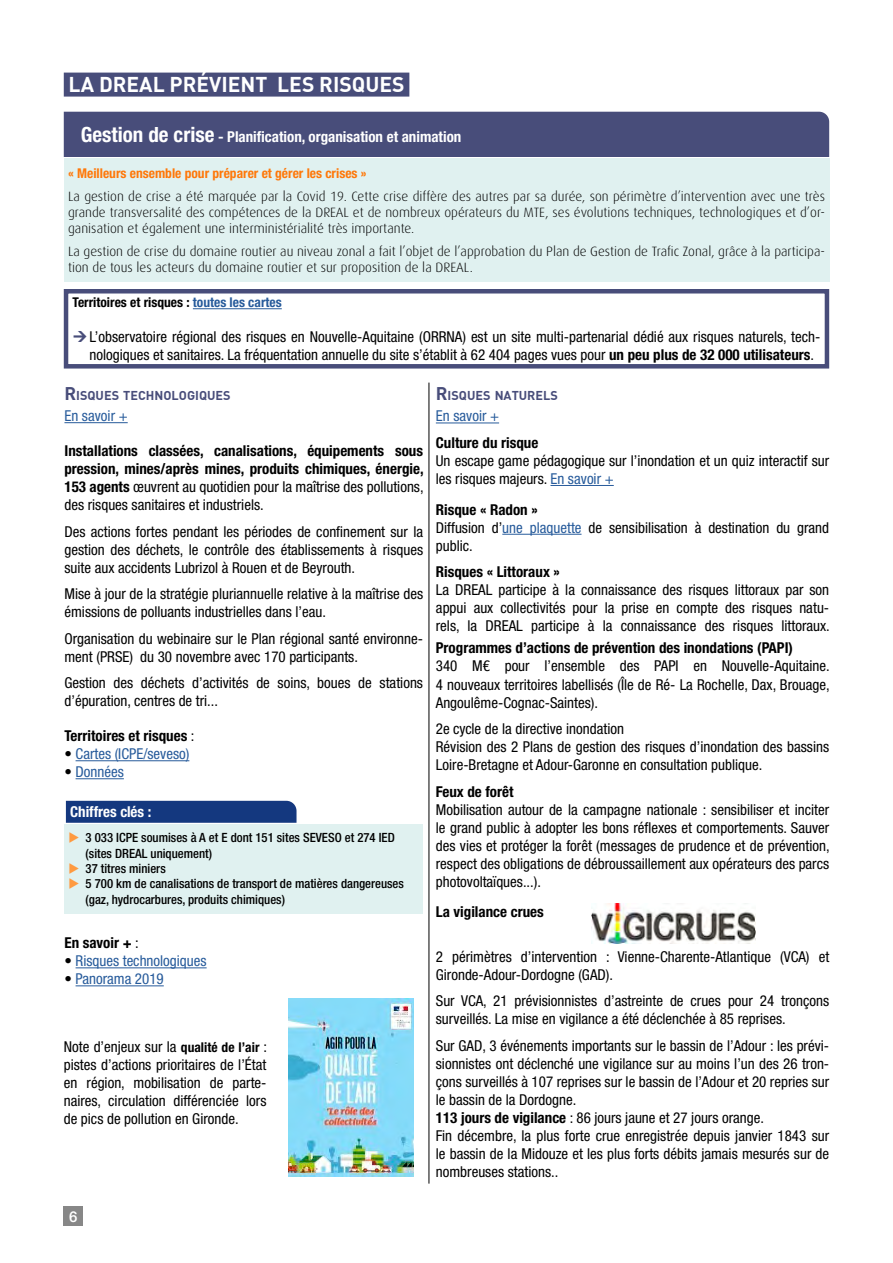
<style>
.page{position:relative;width:893px;height:1263px;background:#fff}
.page>*{position:absolute;margin:0;border:0;box-sizing:border-box;transform-origin:0 0}
.t1{font:700 21px "DIN";color:#fff}
.t2{font:condensed 15px/18px "Helvetica Neue LT Std";color:#000}
.t3{font:700 condensed 15px/18px "Helvetica Neue LT Std";color:#000;text-align:justify}
.t4{font:condensed 15px "Helvetica Neue LT Std";color:#275b9b}
.t5{font:700 condensed 15px "Helvetica Neue LT Std";color:#fff}
.t6{font:500 15px "Helvetica Neue LT Std";color:#fff}
.t7{font:300 13.5px/16.2px "Dax OT";color:#000;text-align:justify}
.t8{font:700 condensed 13.5px "Helvetica Neue LT Std";color:#ff7809}
.t9{font:700 condensed 13.5px "Helvetica Neue LT Std";color:#000}
.t10{font:500 condensed 12.75px/15.3px "Helvetica Neue LT Std";color:#000}
.t11{font:700 12.6px "DIN";color:#484d7a}
.s1{font-size:21px}
.s2{color:#275b9b}
.s3{font-weight:700}
.s4{font-size:18px}
.s5{font-weight:400}
.s6{color:#000}
.s7{font-weight:700;font-size:13.5px}
</style>
<div class="page">
<div style="left:64px;top:1207px;width:19px;height:19px;background:#878787"></div>
<div style="left:64px;top:73px;width:345px;height:24px;background:#484d7a"></div>
<hr style="left:64px;top:422px;width:64px;height:1px;background:#275b9b">
<hr style="left:76px;top:760px;width:113px;height:1px;background:#275b9b">
<hr style="left:76px;top:778px;width:48px;height:1px;background:#275b9b">
<hr style="left:76px;top:967px;width:131px;height:1px;background:#275b9b">
<hr style="left:76px;top:985px;width:88px;height:1px;background:#275b9b">
<hr style="left:436px;top:423px;width:63px;height:1px;background:#275b9b">
<hr style="left:550px;top:485px;width:64px;height:1px;background:#275b9b">
<hr style="left:502px;top:534px;width:79px;height:1px;background:#275b9b">
<hr style="left:429px;top:383px;width:1px;height:800px;background:#000">
<hr style="left:193px;top:308px;width:89px;height:1px;background:#275b9b">
<div style="left:64px;top:289px;width:765px;height:80px;border:4px solid #484d7a"></div>
<div style="left:64px;top:112px;width:765px;height:45px;background:#484d7a"></div>
<div style="left:64px;top:158px;width:765px;height:124px;background:#e0f1f0"></div>
<div style="left:64px;top:824px;width:359px;height:89px;background:#e0f1f0"></div>
<div style="left:66px;top:801px;width:231px;height:22px;background:#14387f"></div>
<img style="left:288px;top:999px;width:125px;height:177px">
<img style="left:591px;top:904px;width:164px;height:39px">
<h1 class="t1" style="left:69px;top:71px;width:337px">LA DREAL PRÉVIENT LES RISQUES</h1>
<p class="t5" style="left:81px;top:127px;width:382px"><span class="s1">Gestion de crise</span> - Planification, organisation et animation</p>
<p class="t8" style="left:68px;top:165px;width:300px">« Meilleurs ensemble pour préparer et gérer les crises »</p>
<p class="t7" style="left:68px;top:188px;width:758px">La gestion de crise a été marquée par la Covid 19. Cette crise diffère des autres par sa durée, son périmètre d’intervention avec une très grande transversalité des compétences de la DREAL et de nombreux opérateurs du MTE, ses évolutions techniques, technologiques et d’or&shy;ganisation et également une interministérialité très importante.</p>
<p class="t7" style="left:68px;top:243px;width:758px">La gestion de crise du domaine routier au niveau zonal a fait l’objet de l’approbation du Plan de Gestion de Trafic Zonal, grâce à la participa&shy;tion de tous les acteurs du domaine routier et sur proposition de la DREAL.</p>
<p class="t9" style="left:73px;top:294px;width:211px">Territoires et risques : <span class="s2">toutes les cartes</span></p>
<p class="t2" style="left:90px;top:327px;width:732px">L’observatoire régional des risques en Nouvelle-Aquitaine (ORRNA) est un site multi-partenarial dédié aux risques naturels, tech&shy;nologiques et sanitaires. La fréquentation annuelle du site s’établit à 62 404 pages vues pour <span class="s3">un peu plus de 32 000 utilisateurs</span>.</p>
<p class="t11" style="left:64px;top:387px;width:168px"><span class="s4">R</span>ISQUES TECHNOLOGIQUES</p>
<p class="t4" style="left:64px;top:407px;width:65px">En savoir +</p>
<p class="t3" style="left:64px;top:442px;width:361px">Installations classées, canalisations, équipements sous pression, mines/après mines, produits chimiques, énergie, 153 agents <span class="s5">œuvrent au quotidien pour la maîtrise des pollutions, des risques sanitaires et industriels.</span></p>
<p class="t2" style="left:64px;top:522px;width:360px;text-align:justify">Des actions fortes pendant les périodes de confinement sur la gestion des déchets, le contrôle des établissements à risques suite aux accidents Lubrizol à Rouen et de Beyrouth.</p>
<p class="t2" style="left:64px;top:585px;width:360px">Mise à jour de la stratégie pluriannuelle relative à la maîtrise des émissions de polluants industrielles dans l’eau.</p>
<p class="t2" style="left:64px;top:629px;width:360px">Organisation du webinaire sur le Plan régional santé environne&shy;ment (PRSE) du 30 novembre avec 170 participants.</p>
<p class="t2" style="left:64px;top:674px;width:360px">Gestion des déchets d’activités de soins, boues de stations d’épuration, centres de tri...</p>
<p class="t3" style="left:64px;top:727px;width:132px">Territoires et risques <span class="s5">:</span></p>
<p class="t4" style="left:64px;top:745px;width:126px"><span class="s6">•</span> Cartes (ICPE/seveso)</p>
<p class="t4" style="left:64px;top:763px;width:61px"><span class="s6">•</span> Données</p>
<p class="t5" style="left:70px;top:803px;width:83px">Chiffres clés :</p>
<p class="t10" style="left:86px;top:830px;width:320px">3 033 ICPE soumises à A et E dont 151 sites SEVESO et 274 IED (sites DREAL uniquement)<br>37 titres miniers<br>5 700 km de canalisations de transport de matières dangereuses (gaz, hydrocarbures, produits chimiques)</p>
<p class="t3" style="left:64px;top:934px;width:76px">En savoir + <span class="s5">:</span></p>
<p class="t4" style="left:64px;top:952px;width:144px"><span class="s6">•</span> Risques technologiques</p>
<p class="t4" style="left:64px;top:970px;width:101px"><span class="s6">•</span> Panorama 2019</p>
<p class="t2" style="left:64px;top:1037px;width:205px;text-align:justify">Note d’enjeux sur la <span class="s7">qualité de l’air</span> : pistes d’actions prioritaires de l’État en région, mobilisation de parte&shy;naires, circulation différenciée lors de pics de pollution en Gironde.</p>
<p class="t11" style="left:436px;top:388px;width:123px"><span class="s4">R</span>ISQUES NATURELS</p>
<p class="t4" style="left:436px;top:407px;width:65px">En savoir +</p>
<p class="t3" style="left:436px;top:433px;width:104px">Culture du risque</p>
<p class="t2" style="left:436px;top:452px;width:395px">Un escape game pédagogique sur l’inondation et un quiz interactif sur les risques majeurs. <span class="s2">En savoir +</span></p>
<p class="t2" style="left:436px;top:500px;width:395px"><span class="s3">Risque « Radon »<br></span>Diffusion d’<span class="s2">une plaquette</span> de sensibilisation à destination du grand public.</p>
<p class="t3" style="left:436px;top:563px;width:126px">Risques « Littoraux »</p>
<p class="t2" style="left:436px;top:581px;width:395px;text-align:justify">La DREAL participe à la connaissance des risques littoraux par son appui aux collectivités pour la prise en compte des risques natu&shy;rels, la DREAL participe à la connaissance des risques littoraux.</p>
<p class="t3" style="left:436px;top:639px;width:359px">Programmes d’actions de prévention des inondations (PAPI)</p>
<p class="t2" style="left:436px;top:657px;width:395px;text-align:justify">340 M€ pour l’ensemble des PAPI en Nouvelle-Aquitaine.<br>4 nouveaux territoires labellisés (Île de Ré- La Rochelle, Dax, Brouage, Angoulême-Cognac-Saintes).</p>
<p class="t2" style="left:436px;top:720px;width:395px">2e cycle de la directive inondation<br>Révision des 2 Plans de gestion des risques d’inondation des bassins<br>Loire-Bretagne et Adour-Garonne en consultation publique.</p>
<p class="t3" style="left:436px;top:782px;width:79px">Feux de forêt</p>
<p class="t2" style="left:436px;top:800px;width:395px;text-align:justify">Mobilisation autour de la campagne nationale : sensibiliser et inciter le grand public à adopter les bons réflexes et comportements. Sauver des vies et protéger la forêt (messages de prudence et de prévention, respect des obligations de débroussaillement aux opérateurs des parcs photovoltaïques...).</p>
<p class="t3" style="left:436px;top:903px;width:109px">La vigilance crues</p>
<p class="t2" style="left:436px;top:947px;width:395px">2 périmètres d’intervention : Vienne-Charente-Atlantique (VCA) et<br>Gironde-Adour-Dordogne (GAD).</p>
<p class="t2" style="left:436px;top:992px;width:395px">Sur VCA, 21 prévisionnistes d’astreinte de crues pour 24 tronçons surveillés. La mise en vigilance a été déclenchée à 85 reprises.</p>
<p class="t2" style="left:436px;top:1036px;width:395px">Sur GAD, 3 événements importants sur le bassin de l’Adour : les prévi&shy;sionnistes ont déclenché une vigilance sur au moins l’un des 26 tron&shy;çons surveillés à 107 reprises sur le bassin de l’Adour et 20 repries sur le bassin de la Dordogne.<br><span class="s3">113 jours de vigilance</span> : 86 jours jaune et 27 jours orange.<br>Fin décembre, la plus forte crue enregistrée depuis janvier 1843 sur le bassin de la Midouze et les plus forts débits jamais mesurés sur de nombreuses stations..</p>
<p class="t6" style="left:69px;top:1207px;width:10px">6</p>
</div>
